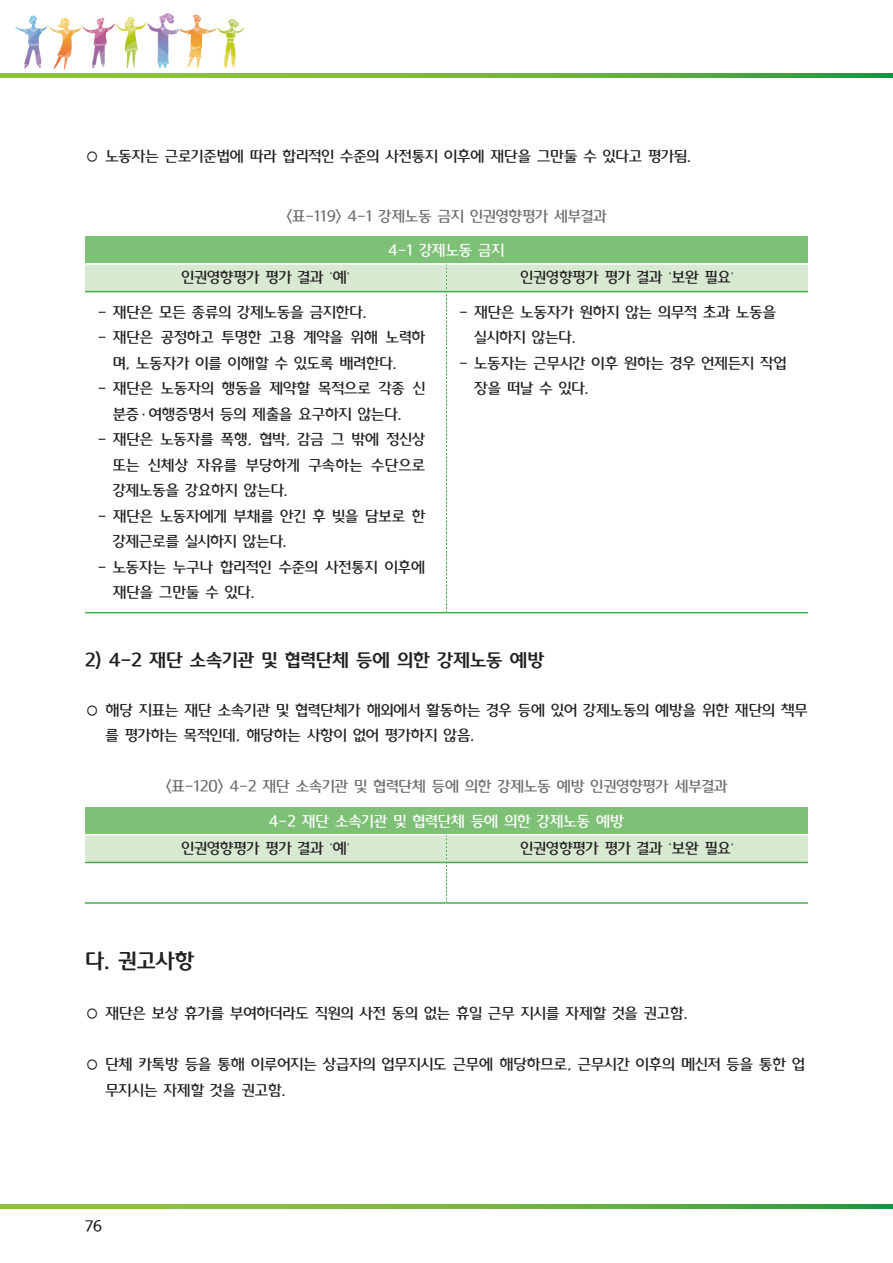
<style>
.page{position:relative;width:893px;height:1263px;background:#fff}
.page>*{position:absolute;margin:0;border:0;box-sizing:border-box;transform-origin:0 0}
.t1{font:21px "LHM";color:#231f20}
.t2{font:18px "LHM";color:#231f20}
.t3{font:15px/25.5px "LHL";color:#231f20}
.t4{font:15px "LHL";color:#6c6d70}
.t5{font:15px "LHL";color:#fff}
</style>
<div class="page">
<img style="left:15px;top:13px;width:230px;height:57px">
<svg style="left:0;top:73px;width:893px;height:5px;background:#6fb340"></svg>
<svg style="left:0;top:1204px;width:892px;height:4px;background:#6fb340"></svg>
<div style="left:85px;top:236px;width:723px;height:28px;background:#7fc077"></div>
<hr style="left:85px;top:612px;width:361px;height:1px;background:#40ae49">
<hr style="left:446px;top:612px;width:362px;height:1px;background:#40ae49">
<hr style="left:85px;top:263px;width:361px;height:2px;background:#fff">
<hr style="left:446px;top:263px;width:362px;height:2px;background:#fff">
<svg style="left:85px;top:264px;width:723px;height:348px"></svg>
<div style="left:85px;top:807px;width:723px;height:28px;background:#7fc077"></div>
<hr style="left:85px;top:902px;width:361px;height:2px;background:#40ae49">
<hr style="left:446px;top:902px;width:362px;height:2px;background:#40ae49">
<hr style="left:85px;top:834px;width:361px;height:1px;background:#fff">
<hr style="left:446px;top:834px;width:362px;height:1px;background:#fff">
<svg style="left:85px;top:835px;width:723px;height:68px"></svg>
<p class="t3" style="left:85px;top:144px;width:607px">○ 노동자는 근로기준법에 따라 합리적인 수준의 사전통지 이후에 재단을 그만둘 수 있다고 평가됨.</p>
<p class="t4" style="left:286px;top:207px;width:322px">&lt;표-119&gt; 4-1 강제노동 금지 인권영향평가 세부결과</p>
<p class="t5" style="left:388px;top:241px;width:118px">4-1 강제노동 금지</p>
<p class="t3" style="left:182px;top:266px;width:170px">인권영향평가 평가 결과 ‘예’</p>
<p class="t3" style="left:521px;top:266px;width:215px">인권영향평가 평가 결과 ‘보완 필요’</p>
<p class="t3" style="left:98px;top:300px;width:270px">- 재단은 모든 종류의 강제노동을 금지한다.</p>
<p class="t3" style="left:113px;top:325px;width:314px;text-indent:-15px">- 재단은 공정하고 투명한 고용 계약을 위해 노력하 며, 노동자가 이를 이해할 수 있도록 배려한다.</p>
<p class="t3" style="left:98px;top:376px;width:329px;text-align:center">- 재단은 노동자의 행동을 제약할 목적으로 각종 신 분증·여행증명서 등의 제출을 요구하지 않는다.</p>
<p class="t3" style="left:113px;top:427px;width:314px;text-align:justify;text-indent:-15px">- 재단은 노동자를 폭행, 협박, 감금 그 밖에 정신상 또는 신체상 자유를 부당하게 구속하는 수단으로 강제노동을 강요하지 않는다.</p>
<p class="t3" style="left:113px;top:504px;width:314px;text-indent:-15px">- 재단은 노동자에게 부채를 안긴 후 빚을 담보로 한 강제근로를 실시하지 않는다.</p>
<p class="t3" style="left:113px;top:555px;width:314px;text-indent:-15px">- 노동자는 누구나 합리적인 수준의 사전통지 이후에 재단을 그만둘 수 있다.</p>
<p class="t3" style="left:474px;top:300px;width:303px;text-indent:-15px">- 재단은 노동자가 원하지 않는 의무적 초과 노동을 실시하지 않는다.</p>
<p class="t3" style="left:474px;top:351px;width:314px;text-indent:-15px">- 노동자는 근무시간 이후 원하는 경우 언제든지 작업 장을 떠날 수 있다.</p>
<p class="t2" style="left:85px;top:650px;width:461px">2) 4-2 재단 소속기관 및 협력단체 등에 의한 강제노동 예방</p>
<p class="t3" style="left:105px;top:698px;width:704px;text-indent:-20px">○ 해당 지표는 재단 소속기관 및 협력단체가 해외에서 활동하는 경우 등에 있어 강제노동의 예방을 위한 재단의 책무 를 평가하는 목적인데, 해당하는 사항이 없어 평가하지 않음.</p>
<p class="t4" style="left:166px;top:778px;width:563px">&lt;표-120&gt; 4-2 재단 소속기관 및 협력단체 등에 의한 강제노동 예방 인권영향평가 세부결과</p>
<p class="t5" style="left:269px;top:812px;width:356px">4-2 재단 소속기관 및 협력단체 등에 의한 강제노동 예방</p>
<p class="t3" style="left:182px;top:836px;width:170px">인권영향평가 평가 결과 ‘예’</p>
<p class="t3" style="left:521px;top:836px;width:215px">인권영향평가 평가 결과 ‘보완 필요’</p>
<p class="t1" style="left:85px;top:949px;width:111px">다. 권고사항</p>
<p class="t3" style="left:85px;top:1001px;width:604px">○ 재단은 보상 휴가를 부여하더라도 직원의 사전 동의 없는 휴일 근무 지시를 자제할 것을 권고함.</p>
<p class="t3" style="left:105px;top:1052px;width:701px;text-indent:-20px">○ 단체 카톡방 등을 통해 이루어지는 상급자의 업무지시도 근무에 해당하므로, 근무시간 이후의 메신저 등을 통한 업 무지시는 자제할 것을 권고함.</p>
<p class="t3" style="left:85px;top:1215px;width:18px">76</p>
</div>
